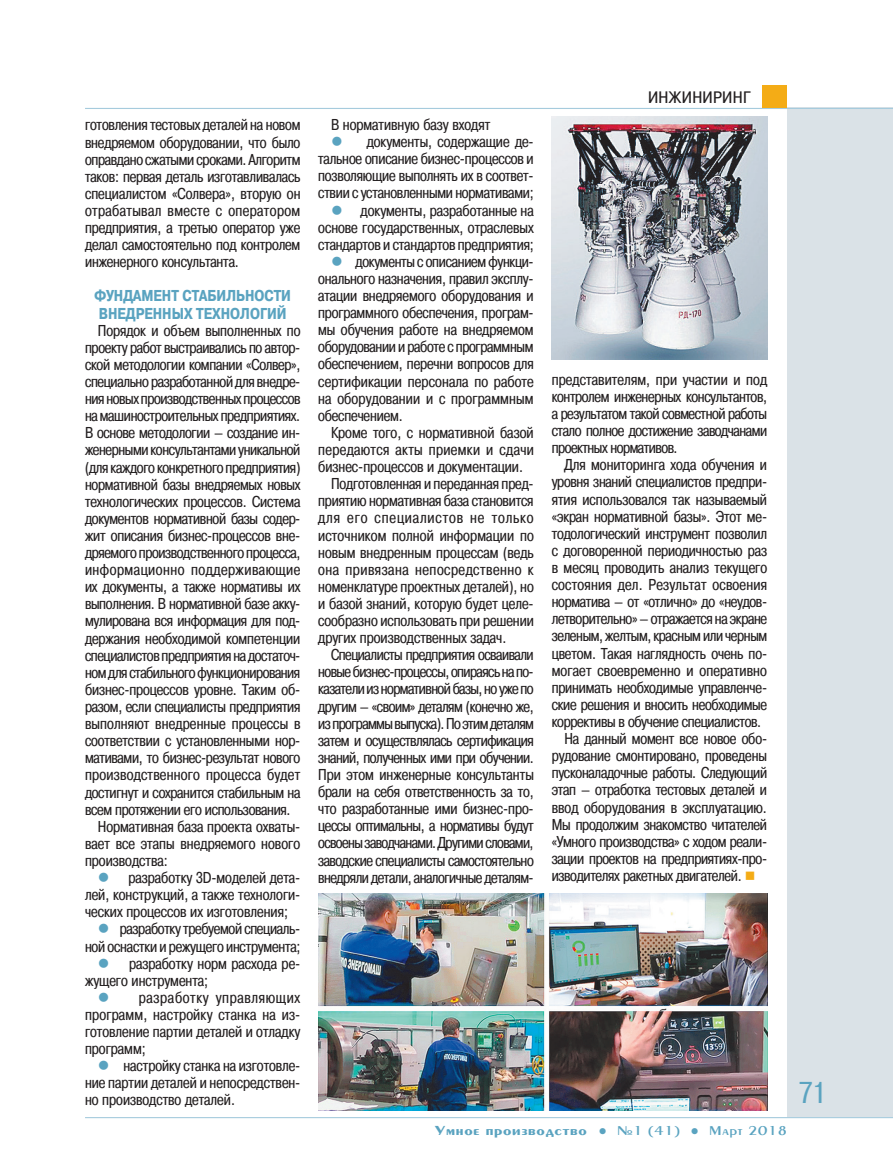
<style>
.page{position:relative;width:893px;height:1174px;background:#fff}
.page>*{position:absolute;margin:0;border:0;box-sizing:border-box;transform-origin:0 0}
.t1{font:30px "Pragmatica Cond C";color:#5aa3c0}
.Умпро_рубрика{font:16.5px "Pragmatica Cond C";letter-spacing:.02em;color:#231f20;scale:1.1 1}
.Умпро_текст{font:15.6px/17.1px "Pragmatica Cond C";letter-spacing:-.01em;color:#231f20;text-align:justify}
.Умпро_текст-2{font:700 15.6px/17.1px "Pragmatica Cond C";color:#5aa3c0}
.t2{font:700 13.5px "Penta";letter-spacing:.04em;color:#5aa3c0;scale:1.2 1}
.s1{color:#5aa3c0}
.s2{color:#f4ac16}
.s3{font-family:"Penta Demi";font-weight:400}
</style>
<div class="page">
<div style="left:787px;top:108px;width:106px;height:1009px;background:#dae2e7"></div>
<hr style="left:85px;top:1117px;width:808px;height:1px;background:#a6cbdd">
<hr style="left:85px;top:108px;width:808px;height:1px;background:#a6cbdd">
<div style="left:762px;top:85px;width:25px;height:23px;background:#f4ac16"></div>
<img style="left:318px;top:894px;width:449px;height:216px">
<img style="left:552px;top:117px;width:215px;height:242px">
<p class="Умпро_текст" style="left:85px;top:116px;width:217px">готовления тестовых деталей на новом внедряемом оборудовании, что было оправдано сжатыми сроками. Алгоритм таков: первая деталь изготавливалась специалистом «Солвера», вторую он отрабатывал вместе с оператором предприятия, а третью оператор уже делал самостоятельно под контролем инженерного консультанта.</p>
<p class="Умпро_текст-2" style="left:94px;top:287px;width:198px">ФУНДАМЕНТ СТАБИЛЬНОСТИ<br>ВНЕДРЕННЫХ ТЕХНОЛОГИЙ</p>
<p class="Умпро_текст" style="left:85px;top:322px;width:217px;text-indent:13px">Порядок и объем выполненных по проекту работ выстраивались по автор&shy;ской методологии компании «Солвер», специально разработанной для внедре&shy;ния новых производственных процессов на машиностроительных предприятиях.<br>В основе методологии – создание ин&shy;женерными консультантами уникальной (для каждого конкретного предприятия) нормативной базы внедряемых новых технологических процессов. Система документов нормативной базы содер&shy;жит описания бизнес-процессов вне&shy;дряемого производственного процесса, информационно поддерживающие их документы, а также нормативы их выполнения. В нормативной базе акку&shy;мулирована вся информация для под&shy;держания необходимой компетенции специалистов предприятия на достаточ&shy;ном для стабильного функционирования бизнес-процессов уровне. Таким об&shy;разом, если специалисты предприятия выполняют внедренные процессы в соответствии с установленными нор&shy;мативами, то бизнес-результат нового производственного процесса будет достигнут и сохранится стабильным на всем протяжении его использования.</p>
<p class="Умпро_текст" style="left:85px;top:818px;width:217px;text-indent:13px">Нормативная база проекта охваты&shy;вает все этапы внедряемого нового производства:</p>
<p class="Умпро_текст" style="left:85px;top:869px;width:217px;text-indent:13px"><span class="s1">●</span> разработку 3D-моделей дета&shy;лей, конструкций, а также технологи&shy;ческих процессов их изготовления;</p>
<p class="Умпро_текст" style="left:85px;top:920px;width:217px;text-align:right"><span class="s1">●</span> разработку требуемой специаль&shy;ной оснастки и режущего инструмента;</p>
<p class="Умпро_текст" style="left:85px;top:954px;width:217px;text-indent:13px"><span class="s1">●</span> разработку норм расхода ре&shy;жущего инструмента;</p>
<p class="Умпро_текст" style="left:85px;top:989px;width:217px;text-indent:13px"><span class="s1">●</span> разработку управляющих программ, настройку станка на из&shy;готовление партии деталей и отладку программ;</p>
<p class="Умпро_текст" style="left:85px;top:1057px;width:217px;text-indent:13px"><span class="s1">●</span> настройку станка на изготовле&shy;ние партии деталей и непосредствен&shy;но производство деталей.</p>
<p class="Умпро_текст" style="left:331px;top:116px;width:161px">В нормативную базу входят</p>
<p class="Умпро_текст" style="left:318px;top:133px;width:217px;text-indent:13px"><span class="s1">●</span> документы, содержащие де&shy;тальное описание бизнес-процессов и позволяющие выполнять их в соответ&shy;ствии с установленными нормативами;</p>
<p class="Умпро_текст" style="left:318px;top:202px;width:217px;text-indent:13px"><span class="s1">●</span> документы, разработанные на основе государственных, отраслевых стандартов и стандартов предприятия;</p>
<p class="Умпро_текст" style="left:318px;top:253px;width:217px;text-indent:13px"><span class="s1">●</span> документы с описанием функци&shy;онального назначения, правил эксплу&shy;атации внедряемого оборудования и программного обеспечения, програм&shy;мы обучения работе на внедряемом оборудовании и работе с программным обеспечением, перечни вопросов для сертификации персонала по работе на оборудовании и с программным обеспечением.</p>
<p class="Умпро_текст" style="left:318px;top:424px;width:217px;text-indent:13px">Кроме того, с нормативной базой передаются акты приемки и сдачи бизнес-процессов и документации.</p>
<p class="Умпро_текст" style="left:318px;top:475px;width:217px;text-indent:13px">Подготовленная и переданная пред&shy;приятию нормативная база становится для его специалистов не только источником полной информации по новым внедренным процессам (ведь она привязана непосредственно к номенклатуре проектных деталей), но и базой знаний, которую будет целе&shy;сообразно использовать при решении других производственных задач.</p>
<p class="Умпро_текст" style="left:318px;top:646px;width:217px;text-indent:13px">Специалисты предприятия осваивали новые бизнес-процессы, опираясь на по&shy;казатели из нормативной базы, но уже по другим – «своим» деталям (конечно же, из программы выпуска). По этим деталям затем и осуществлялась сертификация знаний, полученных ими при обучении.<br>При этом инженерные консультанты брали на себя ответственность за то, что разработанные ими бизнес-про&shy;цессы оптимальны, а нормативы будут освоены заводчанами. Другими словами, заводские специалисты самостоятельно внедряли детали, аналогичные деталям-</p>
<p class="Умпро_рубрика" style="left:648px;top:88px;width:95px">ИНЖИНИРИНГ</p>
<p class="Умпро_текст" style="left:552px;top:371px;width:217px">представителям, при участии и под контролем инженерных консультантов, а результатом такой совместной работы стало полное достижение заводчанами проектных нормативов.</p>
<p class="Умпро_текст" style="left:552px;top:456px;width:217px;text-indent:13px">Для мониторинга хода обучения и уровня знаний специалистов предпри&shy;ятия использовался так называемый «экран нормативной базы». Этот ме&shy;тодологический инструмент позволил с договоренной периодичностью раз в месяц проводить анализ текущего состояния дел. Результат освоения норматива – от «отлично» до «неудов&shy;летворительно» – отражается на экране зеленым, желтым, красным или черным цветом. Такая наглядность очень по&shy;могает своевременно и оперативно принимать необходимые управленче&shy;ские решения и вносить необходимые коррективы в обучение специалистов.</p>
<p class="Умпро_текст" style="left:552px;top:730px;width:217px;text-indent:13px">На данный момент все новое обо&shy;рудование смонтировано, проведены пусконаладочные работы. Следующий этап – отработка тестовых деталей и ввод оборудования в эксплуатацию.<br>Мы продолжим знакомство читателей «Умного производства» с ходом реали&shy;зации проектов на предприятиях-про&shy;изводителях ракетных двигателей. <span class="s2">■</span></p>
<p class="t2" style="left:435px;top:1123px;width:295px">Умное производство ● <span class="s3">№1 (41)</span> ● <span class="s3">Март 2018</span></p>
<h1 class="t1" style="left:799px;top:1075px;width:29px">71</h1>
</div>
